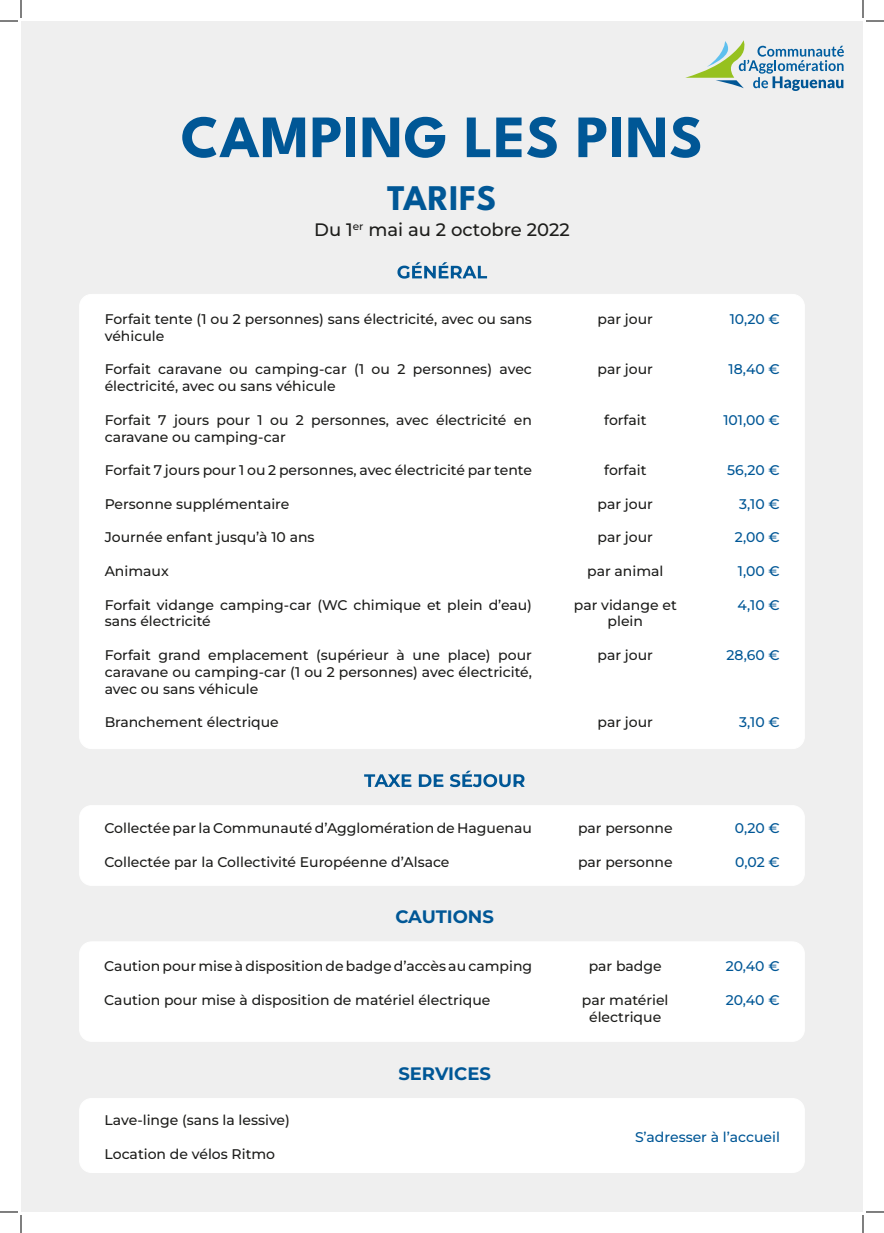
<style>
.page{position:relative;width:884px;height:1233px;background:#fff}
.page>*{position:absolute;margin:0;border:0;box-sizing:border-box;transform-origin:0 0}
.t1{font:100 60px "League Spartan";letter-spacing:.005em;color:#005796}
.t2{font:100 36px "League Spartan";letter-spacing:.005em;color:#005796}
.t3{font:100 18px "Montserrat";color:#1d1d1b}
.t4{font:100 18px "Montserrat";color:#005796}
.t5{font:100 14px/16.8px "Montserrat";color:#1d1d1b}
.t6{font:100 14px "Montserrat";color:#005796}
</style>
<div class="page">
<div style="left:21px;top:21px;width:842px;height:1191px;background:#efefef"></div>
<svg style="left:685px;top:40px;width:159px;height:51px"></svg>
<div style="left:80px;top:294px;width:724px;height:454px;background:#fff;border-radius:12px"></div>
<div style="left:80px;top:942px;width:724px;height:99px;background:#fff;border-radius:12px"></div>
<div style="left:79px;top:941px;width:726px;height:100px;border:1px solid #fff;border-radius:12px"></div>
<div style="left:80px;top:1098px;width:724px;height:74px;background:#fff;border-radius:12px"></div>
<div style="left:79px;top:1098px;width:726px;height:75px;border:1px solid #fff;border-radius:12px"></div>
<div style="left:80px;top:805px;width:724px;height:80px;background:#fff;border-radius:12px"></div>
<div style="left:79px;top:805px;width:726px;height:81px;border:1px solid #fff;border-radius:12px"></div>
<svg style="left:397px;top:262px;width:90px;height:17px"></svg>
<svg style="left:364px;top:770px;width:161px;height:17px"></svg>
<svg style="left:0;top:0;width:22px;height:22px"></svg>
<svg style="left:0;top:1211px;width:22px;height:22px"></svg>
<svg style="left:862px;top:0;width:22px;height:22px"></svg>
<svg style="left:862px;top:1211px;width:22px;height:22px"></svg>
<p class="t1" style="left:181px;top:94px;width:524px">CAMPING LES PINS</p>
<p class="t2" style="left:387px;top:172px;width:111px">TARIFS</p>
<p class="t3" style="left:314px;top:218px;width:257px">Du 1<sup>er</sup> mai au 2 octobre 2022</p>
<p class="t5" style="left:105px;top:310px;width:429px">Forfait tente (1 ou 2 personnes) sans électricité, avec ou sans véhicule</p>
<p class="t5" style="left:105px;top:360px;width:429px">Forfait caravane ou camping-car (1 ou 2 personnes) avec électricité, avec ou sans véhicule</p>
<p class="t5" style="left:105px;top:411px;width:429px">Forfait 7 jours pour 1 ou 2 personnes, avec électricité en caravane ou camping-car</p>
<p class="t5" style="left:105px;top:461px;width:429px">Forfait 7 jours pour 1 ou 2 personnes, avec électricité par tente</p>
<p class="t5" style="left:105px;top:495px;width:186px">Personne supplémentaire</p>
<p class="t5" style="left:105px;top:528px;width:211px">Journée enfant jusqu’à 10 ans</p>
<p class="t5" style="left:105px;top:562px;width:66px">Animaux</p>
<p class="t5" style="left:105px;top:596px;width:429px">Forfait vidange camping-car (WC chimique et plein d’eau) sans électricité</p>
<p class="t5" style="left:105px;top:646px;width:429px;text-align:justify">Forfait grand emplacement (supérieur à une place) pour caravane ou camping-car (1 ou 2 personnes) avec électricité, avec ou sans véhicule</p>
<p class="t5" style="left:105px;top:713px;width:176px">Branchement électrique</p>
<p class="t5" style="left:598px;top:310px;width:57px">par jour</p>
<p class="t5" style="left:598px;top:360px;width:57px">par jour</p>
<p class="t5" style="left:604px;top:411px;width:44px">forfait</p>
<p class="t5" style="left:604px;top:461px;width:44px">forfait</p>
<p class="t5" style="left:598px;top:495px;width:57px">par jour</p>
<p class="t5" style="left:598px;top:528px;width:57px">par jour</p>
<p class="t5" style="left:587px;top:562px;width:78px">par animal</p>
<p class="t5" style="left:574px;top:596px;width:104px;text-align:center">par vidange et plein</p>
<p class="t5" style="left:598px;top:646px;width:57px">par jour</p>
<p class="t5" style="left:598px;top:713px;width:57px">par jour</p>
<p class="t6" style="left:730px;top:309px;width:52px">10,20 €</p>
<p class="t6" style="left:729px;top:360px;width:53px">18,40 €</p>
<p class="t6" style="left:723px;top:410px;width:58px">101,00 €</p>
<p class="t6" style="left:727px;top:461px;width:54px">56,20 €</p>
<p class="t6" style="left:739px;top:494px;width:42px">3,10 €</p>
<p class="t6" style="left:735px;top:528px;width:46px">2,00 €</p>
<p class="t6" style="left:738px;top:561px;width:43px">1,00 €</p>
<p class="t6" style="left:737px;top:595px;width:44px">4,10 €</p>
<p class="t6" style="left:726px;top:645px;width:55px">28,60 €</p>
<p class="t6" style="left:739px;top:713px;width:42px">3,10 €</p>
<p class="t5" style="left:104px;top:819px;width:429px">Collectée par la Communauté d’Agglomération de Haguenau</p>
<p class="t5" style="left:104px;top:853px;width:347px">Collectée par la Collectivité Européenne d’Alsace</p>
<p class="t4" style="left:395px;top:904px;width:100px">CAUTIONS</p>
<p class="t5" style="left:104px;top:957px;width:429px">Caution pour mise à disposition de badge d’accès au camping</p>
<p class="t5" style="left:104px;top:991px;width:388px">Caution pour mise à disposition de matériel électrique</p>
<p class="t4" style="left:398px;top:1061px;width:94px">SERVICES</p>
<p class="t5" style="left:578px;top:819px;width:96px">par personne</p>
<p class="t5" style="left:578px;top:853px;width:96px">par personne</p>
<p class="t5" style="left:589px;top:957px;width:74px">par badge</p>
<p class="t5" style="left:582px;top:991px;width:88px;text-align:center">par matériel électrique</p>
<p class="t6" style="left:735px;top:818px;width:46px">0,20 €</p>
<p class="t6" style="left:735px;top:852px;width:46px">0,02 €</p>
<p class="t6" style="left:726px;top:957px;width:56px">20,40 €</p>
<p class="t6" style="left:726px;top:990px;width:56px">20,40 €</p>
<p class="t5" style="left:105px;top:1111px;width:187px">Lave-linge (sans la lessive)</p>
<p class="t5" style="left:105px;top:1145px;width:172px">Location de vélos Ritmo</p>
<p class="t6" style="left:635px;top:1128px;width:146px">S’adresser à l’accueil</p>
</div>
